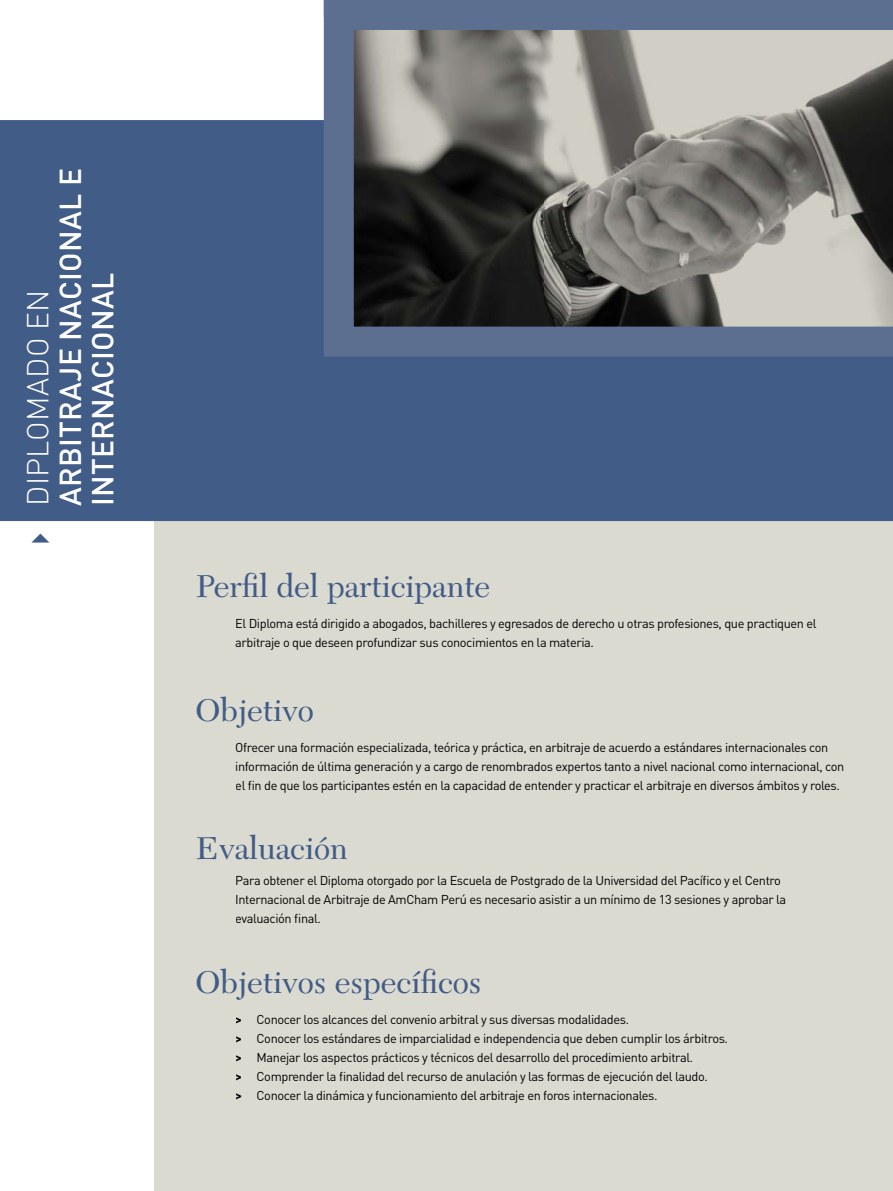
<style>
.page{position:relative;width:893px;height:1191px;background:#fff}
.page>*{position:absolute;margin:0;border:0;box-sizing:border-box;transform-origin:0 0}
.t1{font:33px "Transitional 511 BT";color:#415c86}
.t2{font:500 30px/32.5px "DIN Pro";letter-spacing:.01em;color:#fff}
.t3{font:300 30px "DIN Pro";letter-spacing:.01em;color:#fff}
.t4{font:12.75px/19.2px "DIN Pro";letter-spacing:-.03em;color:#000}
.s1{font-weight:700}
</style>
<div class="page">
<div style="left:154px;top:521px;width:739px;height:669px;background:#dbdad1"></div>
<div style="left:0;top:120px;width:893px;height:401px;background:#415c86"></div>
<svg style="left:324px;top:17px;width:569px;height:339px;background:#747677"></svg>
<div style="left:324px;top:0;width:569px;height:17px;background:#5c6f91"></div>
<h2 class="t3" style="left:21px;top:506px;width:218px;rotate:-90deg">DIPLOMADO EN</h2>
<h2 class="t2" style="left:54px;top:506px;width:339px;rotate:-90deg">ARBITRAJE NACIONAL E<br>INTERNACIONAL</h2>
<h1 class="t1" style="left:196px;top:573px;width:296px">Perfil del participante</h1>
<p class="t4" style="left:235px;top:615px;width:583px">El Diploma está dirigido a abogados, bachilleres y egresados de derecho u otras profesiones, que practiquen el arbitraje o que deseen profundizar sus conocimientos en la materia.</p>
<h1 class="t1" style="left:196px;top:697px;width:120px">Objetivo</h1>
<p class="t4" style="left:235px;top:739px;width:611px">Ofrecer una formación especializada, teórica y práctica, en arbitraje de acuerdo a estándares internacionales con información de última generación y a cargo de renombrados expertos tanto a nivel nacional como internacional, con el fin de que los participantes estén en la capacidad de entender y practicar el arbitraje en diversos ámbitos y roles.</p>
<h1 class="t1" style="left:196px;top:835px;width:154px">Evaluación</h1>
<p class="t4" style="left:235px;top:872px;width:552px">Para obtener el Diploma otorgado por la Escuela de Postgrado de la Universidad del Pacífico y el Centro<br>Internacional de Arbitraje de AmCham Perú es necesario asistir a un mínimo de 13 sesiones y aprobar la evaluación final.</p>
<h1 class="t1" style="left:196px;top:968px;width:287px">Objetivos específicos</h1>
<p class="t4" style="left:235px;top:1011px;width:494px"><span class="s1">&gt;</span> Conocer los alcances del convenio arbitral y sus diversas modalidades.<br><span class="s1">&gt;</span> Conocer los estándares de imparcialidad e independencia que deben cumplir los árbitros. <span class="s1">&gt;</span> Manejar los aspectos prácticos y técnicos del desarrollo del procedimiento arbitral.<br><span class="s1">&gt;</span> Comprender la finalidad del recurso de anulación y las formas de ejecución del laudo.<br><span class="s1">&gt;</span> Conocer la dinámica y funcionamiento del arbitraje en foros internacionales.</p>
</div>
